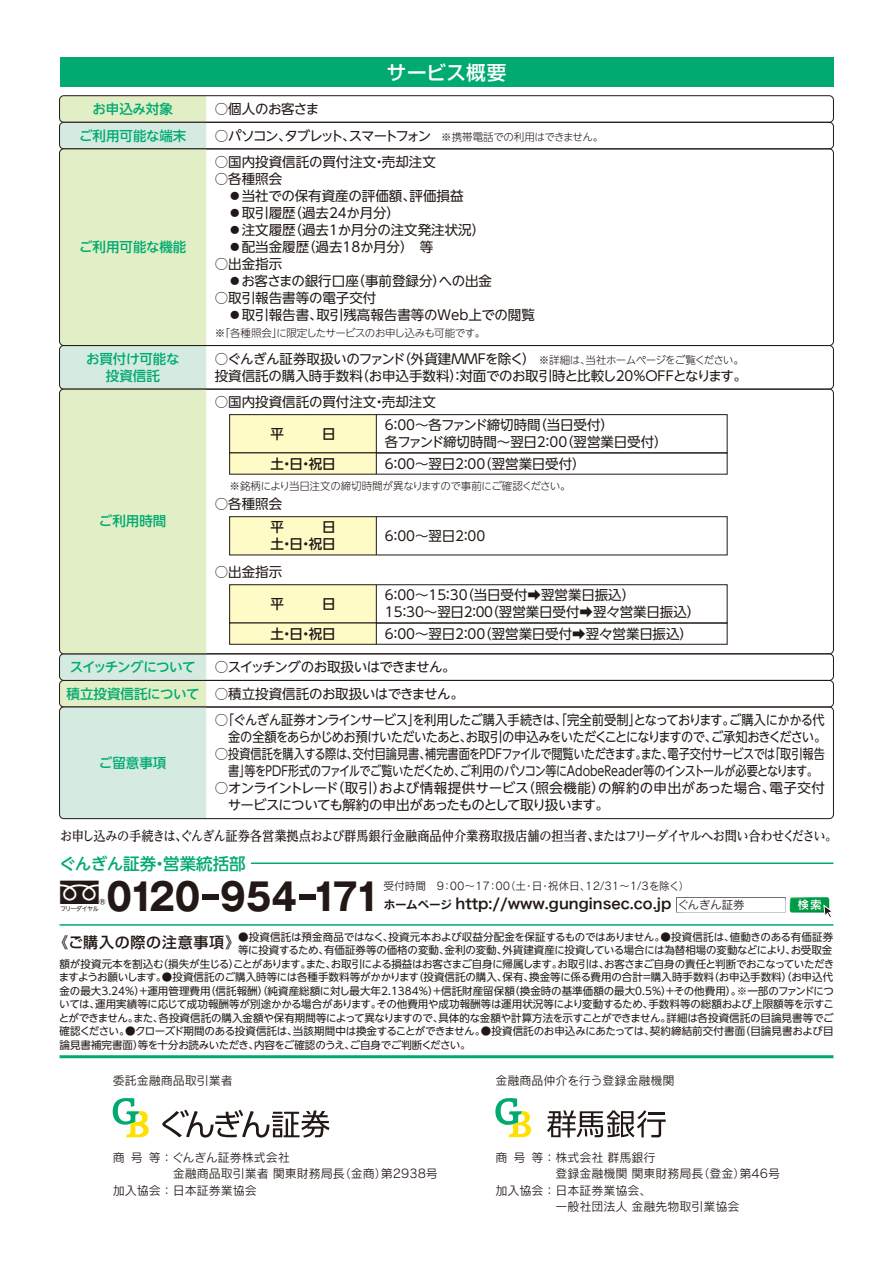
<style>
.page{position:relative;width:893px;height:1263px;background:#fff}
.page>*{position:absolute;margin:0;border:0;box-sizing:border-box;transform-origin:0 0}
.t1{font:700 37.5px "Gothic MB101 Pro";letter-spacing:-.1em;color:#221815;scale:.9 1}
.t2{font:500 19.5px "Shin Go Pro";letter-spacing:.02em;color:#fff}
.t3{font:500 16.5px "UD Shin Go NT Pro";color:#00aa71}
.t4{font:500 15px "Shin Go Pro";letter-spacing:.05em;color:#221815}
.t5{font:14.7px "Hira Kaku Pro W6";color:#221815}
.t6{font:13.5px/17px "UD Shin Go NT Pro";letter-spacing:-.015em;color:#221815}
.t7{font:13.5px/17px "UD Shin Go NT Pro";letter-spacing:-.035em;color:#221815;text-align:center}
.t8{font:13.5px/17px "UD Shin Go NT Pro";letter-spacing:-.05em;color:#221815;text-align:right}
.t9{font:500 13.5px "UD Reimin Pro";letter-spacing:-.03em;color:#221815;scale:.91 1}
.t10{font:500 13.5px/17px "UD Shin Go NT Pro";color:#00aa71;text-align:center}
.t11{font:13.5px "UD Shin Go NT Pro";letter-spacing:-.1em;color:#221815}
.t12{font:13.5px "UD Shin Go NT Pro";letter-spacing:-.055em;color:#221815}
.t13{font:500 13.5px "UD Shin Go NT Pro";color:#221815}
.t14{font:500 13.5px "UD Shin Go NT Pro";letter-spacing:-.045em;color:#00aa71}
.t15{font:12px/16.5px "Rodin Pro M";color:#221815}
.t16{font:11.55px "Rodin Pro DB";color:#fff}
.t17{font:10.8px "Rodin Pro M";color:#221815}
.t18{font:10.5px "UD Shin Go NT Pro";letter-spacing:-.015em;color:#221815}
.t19{font:10.5px "UD Shin Go NT Pro";letter-spacing:.005em;color:#221815}
.t20{font:10.5px "UD Shin Go NT Pro";letter-spacing:-.035em;color:#221815}
.t21{font:300 10.5px "UD Shin Go NT Pro";letter-spacing:-.04em;color:#221815}
.t22{font:6px "UD Shin Go NT Pro";letter-spacing:-.09em;color:#221815}
.t23{font:6px "Rodin Pro DB";color:#221815}
.s1{font-weight:300;font-size:10.5px}
.s2{font-weight:500;color:#00aa71}
.s3{font-family:"Rodin Pro B";font-size:11.55px}
.s4{font-family:"Rodin Pro M";font-size:11.55px}
</style>
<div class="page">
<div style="left:60px;top:57px;width:773px;height:30px;background:#00aa71"></div>
<div style="left:59px;top:95px;width:775px;height:28px;border:1px solid #221815;border-radius:4px"></div>
<div style="left:59px;top:680px;width:775px;height:27px;border:1px solid #221815;border-radius:4px"></div>
<div style="left:59px;top:653px;width:775px;height:28px;border:1px solid #221815;border-radius:4px"></div>
<div style="left:59px;top:122px;width:775px;height:27px;border:1px solid #221815;border-radius:4px"></div>
<div style="left:59px;top:345px;width:775px;height:44px;border:1px solid #221815;border-radius:4px"></div>
<div style="left:59px;top:707px;width:775px;height:112px;border:1px solid #221815;border-radius:4px"></div>
<svg style="left:60px;top:96px;width:146px;height:723px;background:#dceacb"></svg>
<div style="left:59px;top:148px;width:775px;height:198px;border:1px solid #221815;border-radius:4px"></div>
<svg style="left:113px;top:1098px;width:36px;height:40px"></svg>
<svg style="left:162px;top:1110px;width:168px;height:27px"></svg>
<svg style="left:495px;top:1098px;width:36px;height:39px"></svg>
<svg style="left:547px;top:1110px;width:119px;height:27px"></svg>
<hr style="left:60px;top:1055px;width:773px;height:3px;background:#00aa71">
<hr style="left:60px;top:924px;width:773px;height:2px;background:#00aa71">
<hr style="left:251px;top:862px;width:582px;height:2px;background:#00aa71">
<svg style="left:676px;top:897px;width:109px;height:15px"></svg>
<div style="left:677px;top:898px;width:107px;height:13px;background:#fff"></div>
<svg style="left:790px;top:897px;width:41px;height:20px"></svg>
<div style="left:230px;top:415px;width:146px;height:38px;background:#fffbc7"></div>
<div style="left:229px;top:414px;width:499px;height:39px;border:1px solid #221815"></div>
<hr style="left:376px;top:415px;width:1px;height:38px;background:#221815">
<div style="left:230px;top:453px;width:146px;height:21px;background:#fffbc7"></div>
<div style="left:229px;top:452px;width:499px;height:23px;border:1px solid #221815"></div>
<svg style="left:376px;top:453px;width:1px;height:21px"></svg>
<div style="left:230px;top:585px;width:146px;height:38px;background:#fffbc7"></div>
<div style="left:229px;top:584px;width:499px;height:39px;border:1px solid #221815"></div>
<hr style="left:376px;top:585px;width:1px;height:38px;background:#221815">
<div style="left:230px;top:623px;width:146px;height:21px;background:#fffbc7"></div>
<div style="left:229px;top:622px;width:499px;height:23px;border:1px solid #221815"></div>
<svg style="left:376px;top:623px;width:1px;height:21px"></svg>
<div style="left:230px;top:517px;width:146px;height:38px;background:#fffbc7"></div>
<div style="left:229px;top:516px;width:499px;height:39px;border:1px solid #221815"></div>
<hr style="left:376px;top:517px;width:1px;height:38px;background:#221815">
<p class="t10" style="left:93px;top:100px;width:82px">お申込み対象</p>
<p class="t6" style="left:215px;top:100px;width:106px">○個人のお客さま</p>
<h2 class="t2" style="left:387px;top:56px;width:121px">サービス概要</h2>
<p class="t10" style="left:79px;top:127px;width:109px">ご利用可能な端末</p>
<p class="t11" style="left:215px;top:124px;width:390px">○パソコン、タブレット、スマートフォン <span class="s1">※携帯電話での利用はできません。</span></p>
<p class="t10" style="left:79px;top:238px;width:109px">ご利用可能な機能</p>
<p class="t10" style="left:86px;top:350px;width:95px">お買付け可能な投資信託</p>
<p class="t10" style="left:99px;top:512px;width:69px">ご利用時間</p>
<p class="t6" style="left:215px;top:153px;width:223px">○国内投資信託の買付注文・売却注文</p>
<p class="t6" style="left:215px;top:170px;width:69px">○各種照会</p>
<p class="t6" style="left:228px;top:187px;width:237px">●当社での保有資産の評価額、評価損益</p>
<p class="t6" style="left:228px;top:204px;width:173px">●取引履歴（過去24か月分）</p>
<p class="t6" style="left:228px;top:221px;width:259px">●注文履歴（過去1か月分の注文発注状況）</p>
<p class="t6" style="left:228px;top:238px;width:207px">●配当金履歴（過去18か月分）　等</p>
<p class="t6" style="left:215px;top:255px;width:69px">○出金指示</p>
<p class="t6" style="left:228px;top:272px;width:265px">●お客さまの銀行口座（事前登録分）への出金</p>
<p class="t6" style="left:215px;top:289px;width:163px">○取引報告書等の電子交付</p>
<p class="t6" style="left:228px;top:306px;width:308px">●取引報告書、取引残高報告書等のＷeb上での閲覧</p>
<p class="t21" style="left:215px;top:325px;width:272px">※「各種照会」に限定したサービスのお申し込みも可能です。</p>
<p class="t6" style="left:215px;top:350px;width:534px">○ぐんぎん証券取扱いのファンド（外貨建MMFを除く） <span class="s1">※詳細は、当社ホームページをご覧ください。</span>投資信託の購入時手数料（お申込手数料）：対面でのお取引時と比較し20％OFFとなります。</p>
<p class="t6" style="left:215px;top:393px;width:223px">○国内投資信託の買付注文・売却注文</p>
<p class="t6" style="left:385px;top:416px;width:284px">6：00～各ファンド締切時間（当日受付）<br>各ファンド締切時間～翌日2：00（翌営業日受付）</p>
<p class="t13" style="left:271px;top:452px;width:67px">土・日・祝日</p>
<p class="t6" style="left:385px;top:454px;width:202px">6：00～翌日2：00（翌営業日受付）</p>
<p class="t21" style="left:230px;top:477px;width:343px">※銘柄により当日注文の締切時間が異なりますので事前にご確認ください。</p>
<p class="t6" style="left:215px;top:495px;width:69px">○各種照会</p>
<p class="t13" style="left:271px;top:533px;width:67px">土・日・祝日</p>
<p class="t6" style="left:215px;top:563px;width:69px">○出金指示</p>
<p class="t6" style="left:385px;top:527px;width:102px">6：00～翌日2：00</p>
<p class="t6" style="left:385px;top:586px;width:317px">6：00～15：30（当日受付➡翌営業日振込）<br>15：30～翌日２：００（翌営業日受付➡翌々営業日振込）</p>
<p class="t13" style="left:271px;top:622px;width:67px">土・日・祝日</p>
<p class="t6" style="left:385px;top:625px;width:310px">6：00～翌日2：00（翌営業日受付➡翌々営業日振込）</p>
<p class="t14" style="left:70px;top:656px;width:127px">スイッチングについて</p>
<p class="t12" style="left:215px;top:656px;width:243px">○スイッチングのお取扱いはできません。</p>
<p class="t6" style="left:67px;top:685px;width:399px"><span class="s2">積立投資信託について</span> ○積立投資信託のお取扱いはできません。</p>
<p class="t10" style="left:99px;top:754px;width:69px">ご留意事項</p>
<p class="t8" style="left:215px;top:711px;width:613px">○「ぐんぎん証券オンラインサービス」を利用したご購入手続きは、「完全前受制」となっております。ご購入にかかる代金の全額をあらかじめお預けいただいたあと、お取引の申込みをいただくことになりますので、ご承知おきください。</p>
<p class="t7" style="left:215px;top:745px;width:612px">○投資信託を購入する際は、交付目論見書、補完書面をPDFファイルで閲覧いただきます。また、電子交付サービスでは「取引報告書」等をPDF形式のファイルでご覧いただくため、ご利用のパソコン等にAdobeReader等のインストールが必要となります。</p>
<p class="t6" style="left:228px;top:779px;width:599px;text-indent:-13px">○オンライントレード（取引）および情報提供サービス（照会機能）の解約の申出があった場合、電子交付サービスについても解約の申出があったものとして取り扱います。</p>
<p class="t9" style="left:60px;top:825px;width:855px">お申し込みの手続きは、ぐんぎん証券各営業拠点および群馬銀行金融商品仲介業務取扱店舗の担当者、またはフリーダイヤルへお問い合わせください。</p>
<p class="t3" style="left:59px;top:850px;width:188px">ぐんぎん証券・営業統括部</p>
<h1 class="t1" style="left:106px;top:865px;width:306px">0120‐954‐171</h1>
<p class="t23" style="left:100px;top:897px;width:7px">Ⓡ</p>
<p class="t22" style="left:60px;top:904px;width:40px">フリーダイヤル</p>
<p class="t17" style="left:383px;top:879px;width:308px">受付時間　9：00～17：00（土・日・祝休日、12/31～1/3を除く）</p>
<p class="t5" style="left:384px;top:890px;width:363px"><span class="s3">ホームページ</span> http://www.gunginsec.co.jp <span class="s4">ぐんぎん証券</span></p>
<p class="t16" style="left:797px;top:897px;width:26px">検索</p>
<p class="t18" style="left:238px;top:928px;width:597px">●投資信託は預金商品ではなく、投資元本および収益分配金を保証するものではありません。●投資信託は、値動きのある有価証券</p>
<p class="t18" style="left:238px;top:941px;width:596px">等に投資するため、有価証券等の価格の変動、金利の変動、外貨建資産に投資している場合には為替相場の変動などにより、お受取金</p>
<p class="t20" style="left:60px;top:955px;width:776px">額が投資元本を割込む（損失が生じる）ことがあります。また、お取引による損益はお客さまご自身に帰属します。お取引は、お客さまご自身の責任と判断でおこなっていただき</p>
<p class="t19" style="left:59px;top:968px;width:776px">ますようお願いします。●投資信託のご購入時等には各種手数料等がかかります（投資信託の購入、保有、換金等に係る費用の合計＝購入時手数料（お申込手数料）（お申込代</p>
<p class="t19" style="left:60px;top:982px;width:776px">金の最大3.24％）＋運用管理費用（信託報酬）（純資産総額に対し最大年2.1384％）＋信託財産留保額（換金時の基準価額の最大0.5％）＋その他費用）。※一部のファンドにつ</p>
<p class="t18" style="left:59px;top:995px;width:776px">いては、運用実績等に応じて成功報酬等が別途かかる場合があります。その他費用や成功報酬等は運用状況等により変動するため、手数料等の総額および上限額等を示すこ</p>
<p class="t18" style="left:59px;top:1009px;width:776px">とができません。また、各投資信託の購入金額や保有期間等によって異なりますので、具体的な金額や計算方法を示すことができません。詳細は各投資信託の目論見書等でご</p>
<p class="t18" style="left:60px;top:1022px;width:775px">確認ください。●クローズド期間のある投資信託は、当該期間中は換金することができません。●投資信託のお申込みにあたっては、契約締結前交付書面（目論見書および目</p>
<p class="t18" style="left:60px;top:1036px;width:413px">論見書補完書面）等を十分お読みいただき、内容をご確認のうえ、ご自身でご判断ください。</p>
<p class="t4" style="left:53px;top:930px;width:188px">《ご購入の際の注意事項》</p>
<p class="t15" style="left:113px;top:1072px;width:121px">委託金融商品取引業者</p>
<p class="t15" style="left:113px;top:1149px;width:327px">商号等：ぐんぎん証券株式会社<br>　　　　　金融商品取引業者 関東財務局長（金商）第2938号加入協会：日本証券業協会</p>
<p class="t15" style="left:495px;top:1072px;width:181px">金融商品仲介を行う登録金融機関</p>
<p class="t15" style="left:495px;top:1149px;width:286px">商号等：株式会社 群馬銀行<br>　　　　　登録金融機関 関東財務局長（登金）第46号加入協会：日本証券業協会、<br>　　　　　一般社団法人 金融先物取引業協会</p>
</div>
